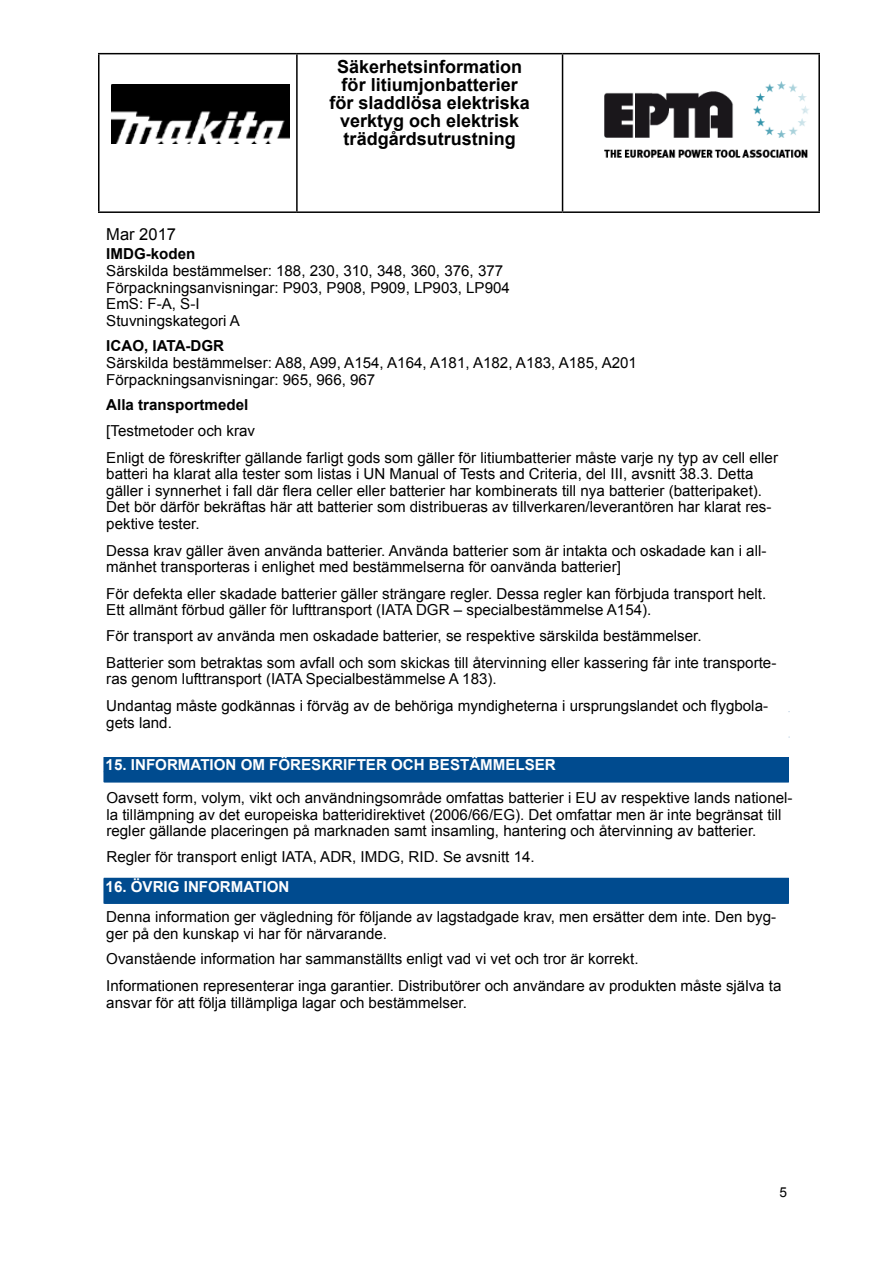
<style>
.page{position:relative;width:893px;height:1263px;background:#fff}
.page>*{position:absolute;margin:0;border:0;box-sizing:border-box;transform-origin:0 0}
.t1{font:700 18px/18px "Arial";color:#000;text-align:center}
.t2{font:16.5px "Arial";color:#000}
.t3{font:15.15px/16.4px "Arial";color:#000}
.t4{font:700 15.15px "Arial";color:#fff}
.t5{font:700 15.15px "Arial";color:#000}
.t6{font:13.65px "Arial";color:#000}
</style>
<div class="page">
<hr style="left:104px;top:782px;width:684px;height:1px;background:#004b8f">
<hr style="left:104px;top:903px;width:684px;height:1px;background:#004b8f">
<svg style="left:99px;top:54px;width:719px;height:157px"></svg>
<hr style="left:98px;top:53px;width:199px;height:1px;background:#000">
<hr style="left:98px;top:54px;width:1px;height:157px;background:#000">
<hr style="left:297px;top:53px;width:265px;height:1px;background:#000">
<hr style="left:296px;top:54px;width:1px;height:157px;background:#000">
<hr style="left:562px;top:53px;width:257px;height:1px;background:#000">
<hr style="left:561px;top:54px;width:2px;height:157px;background:#000">
<hr style="left:818px;top:54px;width:1px;height:157px;background:#000">
<hr style="left:98px;top:211px;width:199px;height:2px;background:#000">
<hr style="left:297px;top:211px;width:265px;height:2px;background:#000">
<hr style="left:562px;top:211px;width:257px;height:2px;background:#000">
<img style="left:112px;top:85px;width:177px;height:58px">
<img style="left:584px;top:71px;width:227px;height:103px">
<div style="left:104px;top:757px;width:684px;height:25px;background:#004b8f"></div>
<div style="left:104px;top:878px;width:684px;height:25px;background:#004b8f"></div>
<p class="t1" style="left:329px;top:58px;width:202px">Säkerhetsinformation för litiumjonbatterier för sladdlösa elektriska verktyg och elektrisk trädgårdsutrustning</p>
<p class="t2" style="left:106px;top:223px;width:71px">Mar 2017</p>
<p class="t5" style="left:106px;top:244px;width:91px">IMDG-koden</p>
<p class="t3" style="left:106px;top:263px;width:405px">Särskilda bestämmelser: 188, 230, 310, 348, 360, 376, 377<br>Förpackningsanvisningar: P903, P908, P909, LP903, LP904<br>EmS: F-A, S-I<br>Stuvningskategori A</p>
<p class="t5" style="left:106px;top:336px;width:119px">ICAO, IATA-DGR</p>
<p class="t3" style="left:106px;top:355px;width:532px">Särskilda bestämmelser: A88, A99, A154, A164, A181, A182, A183, A185, A201<br>Förpackningsanvisningar: 965, 966, 967</p>
<p class="t5" style="left:106px;top:395px;width:143px">Alla transportmedel</p>
<p class="t3" style="left:106px;top:417px;width:673px;line-height:27px">[Testmetoder och krav<br>Enligt de föreskrifter gällande farligt gods som gäller för litiumbatterier måste varje ny typ av cell eller</p>
<p class="t3" style="left:106px;top:466px;width:666px">batteri ha klarat alla tester som listas i UN Manual of Tests and Criteria, del III, avsnitt 38.3. Detta gäller i synnerhet i fall där flera celler eller batterier har kombinerats till nya batterier (batteripaket).<br>Det bör därför bekräftas här att batterier som distribueras av tillverkaren/leverantören har klarat res&shy;pektive tester.</p>
<p class="t3" style="left:106px;top:542px;width:661px">Dessa krav gäller även använda batterier. Använda batterier som är intakta och oskadade kan i all&shy;mänhet transporteras i enlighet med bestämmelserna för oanvända batterier]</p>
<p class="t3" style="left:106px;top:586px;width:661px">För defekta eller skadade batterier gäller strängare regler. Dessa regler kan förbjuda transport helt.<br>Ett allmänt förbud gäller för lufttransport (IATA DGR – specialbestämmelse A154).</p>
<p class="t3" style="left:106px;top:622px;width:671px;line-height:26.8px">För transport av använda men oskadade batterier, se respektive särskilda bestämmelser.<br>Batterier som betraktas som avfall och som skickas till återvinning eller kassering får inte transporte-</p>
<p class="t3" style="left:106px;top:666px;width:663px;line-height:26.8px">ras genom lufttransport (IATA Specialbestämmelse A 183).<br>Undantag måste godkännas i förväg av de behöriga myndigheterna i ursprungslandet och flygbola-</p>
<p class="t3" style="left:106px;top:714px;width:67px">gets land.</p>
<p class="t4" style="left:106px;top:755px;width:451px">15. INFORMATION OM FÖRESKRIFTER OCH BESTÄMMELSER</p>
<p class="t3" style="left:106px;top:790px;width:687px">Oavsett form, volym, vikt och användningsområde omfattas batterier i EU av respektive lands nationel&shy;la tillämpning av det europeiska batteridirektivet (2006/66/EG). Det omfattar men är inte begränsat till regler gällande placeringen på marknaden samt insamling, hantering och återvinning av batterier.</p>
<p class="t3" style="left:106px;top:848px;width:429px">Regler för transport enligt IATA, ADR, IMDG, RID. Se avsnitt 14.</p>
<p class="t4" style="left:106px;top:876px;width:185px">16. ÖVRIG INFORMATION</p>
<p class="t3" style="left:106px;top:909px;width:671px">Denna information ger vägledning för följande av lagstadgade krav, men ersätter dem inte. Den byg&shy;ger på den kunskap vi har för närvarande.</p>
<p class="t3" style="left:106px;top:946px;width:676px;line-height:26.8px">Ovanstående information har sammanställts enligt vad vi vet och tror är korrekt.<br>Informationen representerar inga garantier. Distributörer och användare av produkten måste själva ta</p>
<p class="t3" style="left:106px;top:994px;width:362px">ansvar för att följa tillämpliga lagar och bestämmelser.</p>
<p class="t6" style="left:779px;top:1183px;width:9px">5</p>
</div>
